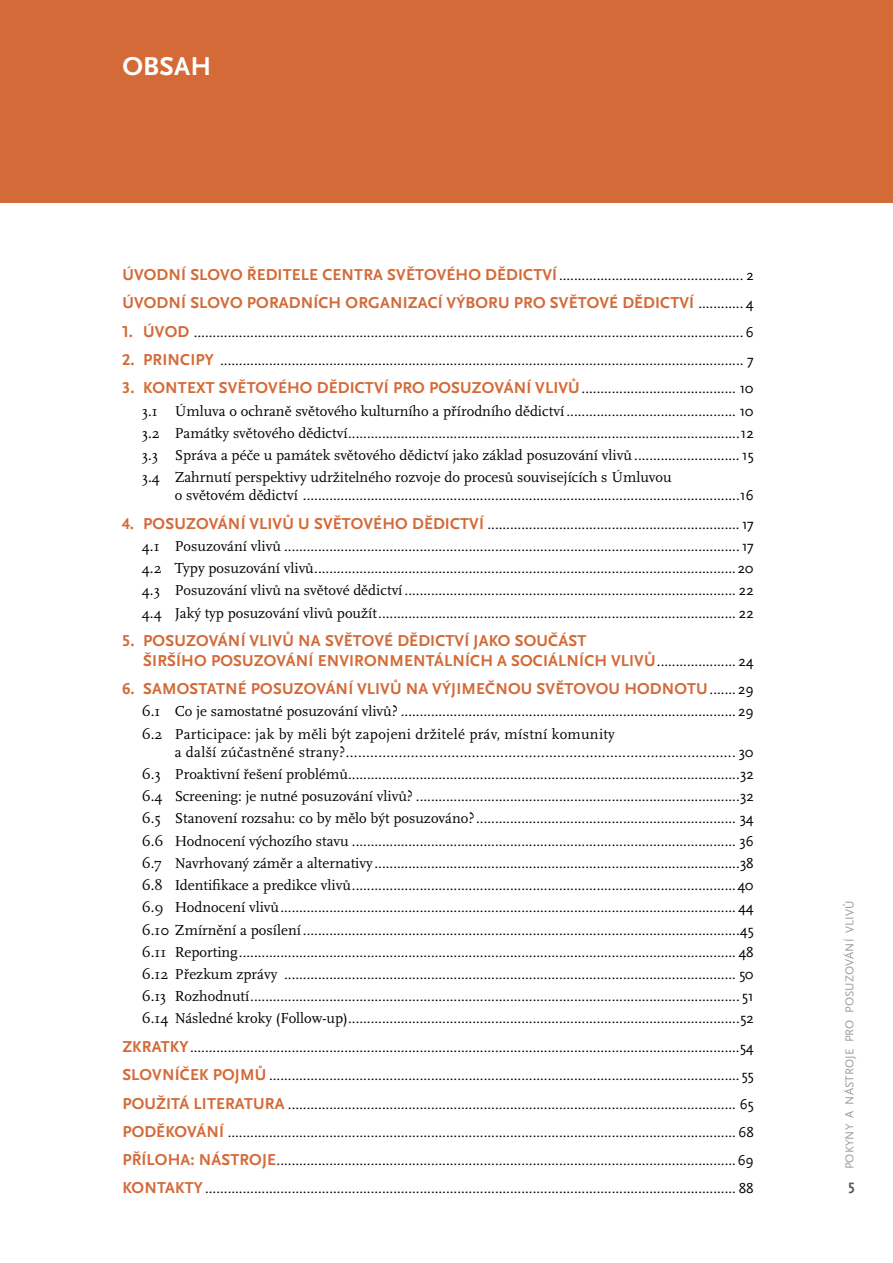
<style>
.page{position:relative;width:893px;height:1263px;background:#fff}
.page>*{position:absolute;margin:0;border:0;box-sizing:border-box;transform-origin:0 0}
.t1{font:700 27px "Scala Sans Pro";letter-spacing:.01em;color:#fff}
.t2{font:700 16.5px/28.3px "Scala Sans Pro";letter-spacing:.01em;color:#d36a38}
.t3{font:15px/28.3px "Scala Sans Pro";color:#000;text-align:right}
.t4{font:15px "Scala Pro";color:#000}
.t5{font:15px "Scala Pro";letter-spacing:.02em;color:#000}
.t6{font:700 15px "Scala Sans Pro";color:#575756}
.t7{font:12px "Scala Sans Pro";letter-spacing:.01em;color:#9d9d9c}
.s1{font-weight:700;font-size:16.5px;color:#d36a38}
.s2{font-weight:400;font-size:15px;color:#000}
.s3{font-family:"Scala Sans Pro"}
.s4{font-family:"Scala Pro"}
</style>
<div class="page">
<div style="left:0;top:0;width:893px;height:203px;background:#d36a38"></div>
<h1 class="t1" style="left:122px;top:51px;width:90px">OBSAH</h1>
<p class="t3" style="left:122px;top:261px;width:633px"><span class="s1">ÚVODNÍ SLOVO ŘEDITELE CENTRA SVĚTOVÉHO DĚDICTVÍ</span>................................................. 2</p>
<p class="t2" style="left:122px;top:289px;width:633px">ÚVODNÍ SLOVO PORADNÍCH ORGANIZACÍ VÝBORU PRO SVĚTOVÉ DĚDICTVÍ <span class="s2">............ 4</span></p>
<p class="t3" style="left:143px;top:318px;width:612px"><span class="s1">ÚVOD</span> ..................................................................................................................................................6</p>
<p class="t2" style="left:122px;top:317px;width:12px">1.</p>
<p class="t2" style="left:122px;top:345px;width:14px">2.</p>
<p class="t2" style="left:122px;top:374px;width:14px">3.</p>
<p class="t2" style="left:122px;top:509px;width:13px">4.</p>
<p class="t3" style="left:143px;top:346px;width:612px"><span class="s1">PRINCIPY</span> ........................................................................................................................................... 7</p>
<p class="t3" style="left:143px;top:374px;width:612px"><span class="s1">KONTEXT SVĚTOVÉHO DĚDICTVÍ PRO POSUZOVÁNÍ VLIVŮ</span>......................................... 10</p>
<p class="t4" style="left:142px;top:402px;width:18px">3.1</p>
<p class="t4" style="left:175px;top:402px;width:580px">Úmluva o ochraně světového kulturního a přírodního dědictví<span class="s3">............................................. 10</span></p>
<p class="t4" style="left:142px;top:424px;width:20px">3.2</p>
<p class="t3" style="left:175px;top:419px;width:580px"><span class="s4">Památky světového dědictví</span>........................................................................................................12</p>
<p class="t4" style="left:142px;top:446px;width:18px">3.3</p>
<p class="t4" style="left:175px;top:446px;width:580px">Správa a péče u památek světového dědictví jako základ posuzování vlivů <span class="s3">............................15</span></p>
<p class="t4" style="left:175px;top:469px;width:498px">Zahrnutí perspektivy udržitelného rozvoje do procesů souvisejících s Úmluvou</p>
<p class="t4" style="left:142px;top:469px;width:18px">3.4</p>
<p class="t3" style="left:143px;top:481px;width:612px"><span class="s4">o světovém dědictví</span> ....................................................................................................................16<br><span class="s1">POSUZOVÁNÍ VLIVŮ U SVĚTOVÉHO DĚDICTVÍ</span> ...................................................................17</p>
<p class="t4" style="left:142px;top:537px;width:19px">4.1</p>
<p class="t3" style="left:175px;top:532px;width:580px"><span class="s4">Posuzování vlivů</span> .........................................................................................................................17</p>
<p class="t4" style="left:142px;top:560px;width:21px">4.2</p>
<p class="t3" style="left:175px;top:554px;width:580px"><span class="s4">Typy posuzování vlivů</span>................................................................................................................20</p>
<p class="t4" style="left:142px;top:582px;width:20px">4.3</p>
<p class="t3" style="left:175px;top:576px;width:580px"><span class="s4">Posuzování vlivů na světové dědictví</span>........................................................................................ 22</p>
<p class="t3" style="left:175px;top:598px;width:580px"><span class="s4">Jaký typ posuzování vlivů použít</span>............................................................................................... 22</p>
<p class="t4" style="left:142px;top:604px;width:20px">4.4</p>
<p class="t2" style="left:143px;top:626px;width:445px">POSUZOVÁNÍ VLIVŮ NA SVĚTOVÉ DĚDICTVÍ JAKO SOUČÁST</p>
<p class="t2" style="left:122px;top:626px;width:14px">5.</p>
<p class="t2" style="left:143px;top:646px;width:612px">ŠIRŠÍHO POSUZOVÁNÍ ENVIRONMENTÁLNÍCH A SOCIÁLNÍCH VLIVŮ<span class="s2">..................... 24<br></span>SAMOSTATNÉ POSUZOVÁNÍ VLIVŮ NA VÝJIMEČNOU SVĚTOVOU HODNOTU<span class="s2">.......29</span></p>
<p class="t2" style="left:122px;top:675px;width:14px">6.</p>
<p class="t4" style="left:142px;top:703px;width:20px">6.1</p>
<p class="t3" style="left:175px;top:697px;width:580px"><span class="s4">Co je samostatné posuzování vlivů?</span> .........................................................................................29</p>
<p class="t4" style="left:142px;top:725px;width:22px">6.2</p>
<p class="t5" style="left:175px;top:725px;width:442px">Participace: jak by měli být zapojeni držitelé práv, místní komunity</p>
<p class="t4" style="left:142px;top:765px;width:21px">6.3</p>
<p class="t3" style="left:175px;top:740px;width:581px;line-height:22.2px;text-align:left"><span class="s4">a další zúčastněné strany?</span>................................................................................................ 30<br><span class="s4">Proaktivní řešení problémů</span>........................................................................................................32</p>
<p class="t4" style="left:142px;top:787px;width:21px">6.4</p>
<p class="t3" style="left:175px;top:782px;width:580px"><span class="s4">Screening je: nutné posuzování vlivů?</span> ......................................................................................32</p>
<p class="t4" style="left:142px;top:810px;width:21px">6.5</p>
<p class="t3" style="left:175px;top:804px;width:580px"><span class="s4">Stanovení rozsahu: co by mělo být posuzováno?</span>..................................................................... 34</p>
<p class="t4" style="left:142px;top:832px;width:24px">6.6</p>
<p class="t3" style="left:175px;top:826px;width:580px"><span class="s4">Hodnocení výchozího stavu</span> ...................................................................................................... 36</p>
<p class="t4" style="left:142px;top:854px;width:22px">6.7</p>
<p class="t3" style="left:175px;top:849px;width:580px"><span class="s4">Navrhovaný záměr a alternativy</span>.................................................................................................38</p>
<p class="t4" style="left:142px;top:876px;width:23px">6.8</p>
<p class="t3" style="left:175px;top:871px;width:581px"><span class="s4">Identifikace a predikce vlivů</span>......................................................................................................40</p>
<p class="t4" style="left:142px;top:899px;width:24px">6.9</p>
<p class="t3" style="left:142px;top:918px;width:614px;line-height:22.2px"><span class="s4">6.10 Zmírnění a posílení</span>....................................................................................................................45<br><span class="s4">Reporting</span>.................................................................................................................................... 48</p>
<p class="t3" style="left:175px;top:893px;width:580px"><span class="s4">Hodnocení vlivů</span>.........................................................................................................................44</p>
<p class="t4" style="left:142px;top:943px;width:26px">6.11</p>
<p class="t3" style="left:142px;top:963px;width:614px;line-height:22.2px"><span class="s4">6.12 Přezkum zprávy</span> ........................................................................................................................ 50<br><span class="s4">Rozhodnutí</span>..................................................................................................................................51</p>
<p class="t4" style="left:142px;top:988px;width:26px">6.13</p>
<p class="t4" style="left:142px;top:1010px;width:27px">6.14</p>
<p class="t3" style="left:122px;top:1033px;width:633px;text-align:justify"><span class="s1">ZKRATKY</span>..................................................................................................................................................54<br><span class="s1">SLOVNÍČEK POJMŮ</span> .............................................................................................................................55<br><span class="s1">POUŽITÁ LITERATURA</span> ....................................................................................................................... 65<br><span class="s1">PODĚKOVÁNÍ</span> .......................................................................................................................................68<br><span class="s1">PŘÍLOHA: NÁSTROJE</span>..........................................................................................................................69<br><span class="s1">KONTAKTY</span>............................................................................................................................................. 88</p>
<p class="t3" style="left:175px;top:1004px;width:580px"><span class="s4">Následné kroky (Follow-up(</span>........................................................................................................52</p>
<p class="t7" style="left:843px;top:933px;width:34px;rotate:-90deg">VLIVŮ</p>
<p class="t7" style="left:843px;top:1013px;width:76px;rotate:-90deg">POSUZOVÁNÍ</p>
<p class="t7" style="left:843px;top:1042px;width:25px;rotate:-90deg">PRO</p>
<p class="t7" style="left:843px;top:1105px;width:58px;rotate:-90deg">NÁSTROJE</p>
<p class="t7" style="left:843px;top:1118px;width:9px;rotate:-90deg">A</p>
<p class="t7" style="left:843px;top:1169px;width:47px;rotate:-90deg">POKYNY</p>
<p class="t6" style="left:848px;top:1176px;width:8px">5</p>
</div>
